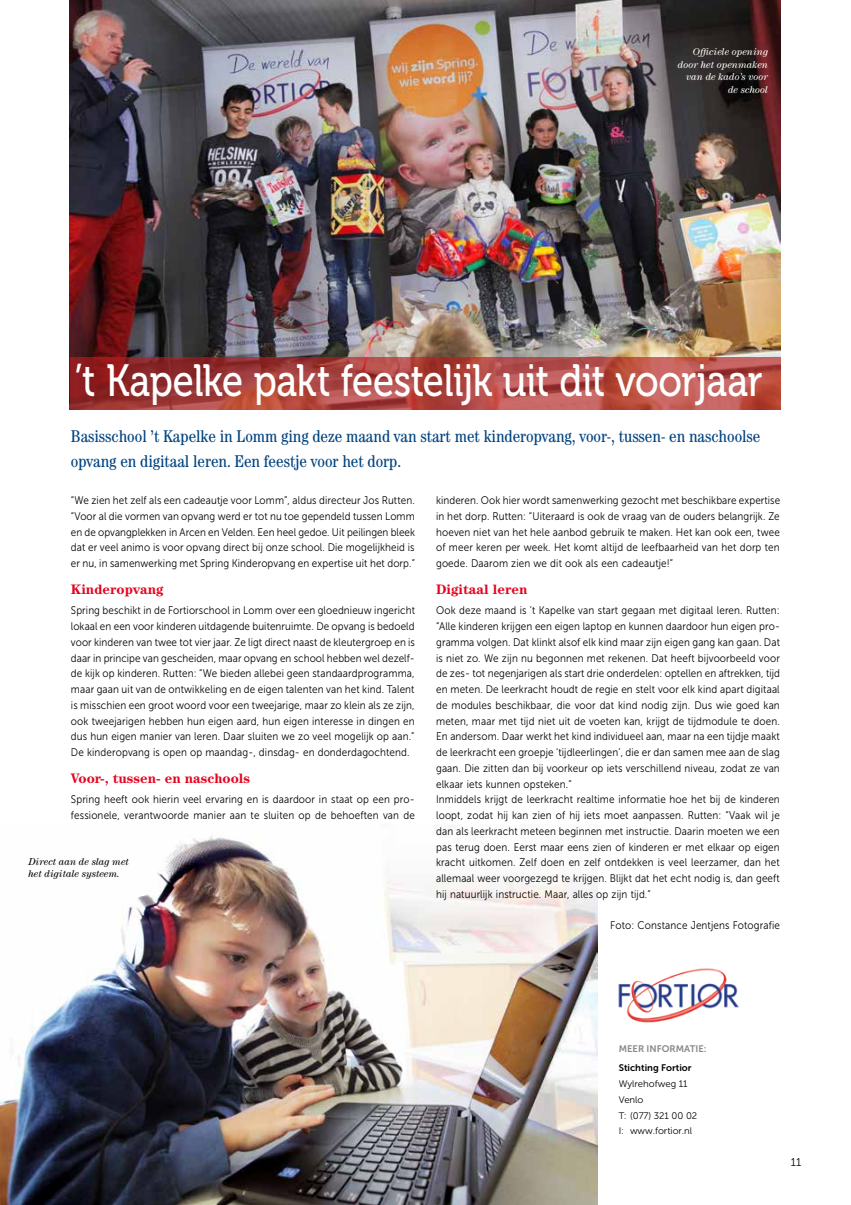
<style>
.page{position:relative;width:851px;height:1205px;background:#fff}
.page>*{position:absolute;margin:0;border:0;box-sizing:border-box;transform-origin:0 0}
.t1{font:45px "Museo 500";letter-spacing:-.015em;color:#fff;scale:.85 1}
.t2{font:condensed 17px/25px "Century Std";color:#004380}
.t3{font:700 13.75px "Century Std";color:#e40521}
.t4{font:11.25px "Museo Sans 300";color:#000}
.t5{font:11px/15.8px "Museo Sans 300";letter-spacing:.015em;color:#000;text-align:justify;scale:.9 1}
.t6{font:italic 10px/12.5px "Century Std";color:#fff;text-align:right}
.t7{font:italic 10px/12.5px "Century Std";color:#000}
.t8{font:9.5px/15.8px "Museo Sans 300";color:#000}
.t9{font:9.5px "Museo Sans 700";color:#000}
.t10{font:9.5px "Museo Sans 700";color:#878787}
</style>
<div class="page">
<img style="left:618px;top:968px;width:121px;height:55px">
<img style="left:70px;top:0;width:710px;height:357px">
<img style="left:0;top:836px;width:597px;height:369px">
<svg style="left:70px;top:357px;width:710px;height:53px;background:#ac4641"></svg>
<p class="t6" style="left:677px;top:46px;width:91px">Officiele opening door het openmaken van de kado’s voor de school</p>
<h1 class="t1" style="left:74px;top:356px;width:810px">’t Kapelke pakt feestelijk uit dit voorjaar</h1>
<h2 class="t2" style="left:71px;top:424px;width:691px">Basisschool ’t Kapelke in Lomm ging deze maand van start met kinderopvang, voor-, tussen- en naschoolse opvang en digitaal leren. Een feestje voor het dorp.</h2>
<p class="t5" style="left:436px;top:492px;width:384px">kinderen. Ook hier wordt samenwerking gezocht met beschikbare expertise in het dorp. Rutten: “Uiteraard is ook de vraag van de ouders belangrijk. Ze hoeven niet van het hele aanbod gebruik te maken. Het kan ook een, twee of meer keren per week. Het komt altijd de leefbaarheid van het dorp ten goede. Daarom zien we dit ook als een cadeautje!”</p>
<p class="t3" style="left:436px;top:581px;width:93px">Digitaal leren</p>
<p class="t5" style="left:436px;top:603px;width:383px;text-align:left">Ook deze maand is ’t Kapelke van start gegaan met digitaal leren. Rutten: “Alle kinderen krijgen een eigen laptop en kunnen daardoor hun eigen pro&shy;gramma volgen. Dat klinkt alsof elk kind maar zijn eigen gang kan gaan. Dat is niet zo. We zijn nu begonnen met rekenen. Dat heeft bijvoorbeeld voor de zes- tot negenjarigen als start drie onderdelen: optellen en aftrekken, tijd en meten. De leerkracht houdt de regie en stelt voor elk kind apart digitaal de modules beschikbaar, die voor dat kind nodig zijn. Dus wie goed kan meten, maar met tijd niet uit de voeten kan, krijgt de tijdmodule te doen.<br>En andersom. Daar werkt het kind individueel aan, maar na een tijdje maakt de leerkracht een groepje ‘tijdleerlingen’, die er dan samen mee aan de slag gaan. Die zitten dan bij voorkeur op iets verschillend niveau, zodat ze van elkaar iets kunnen opsteken.”<br>Inmiddels krijgt de leerkracht realtime informatie hoe het bij de kinderen loopt, zodat hij kan zien of hij iets moet aanpassen. Rutten: “Vaak wil je dan als leerkracht meteen beginnen met instructie. Daarin moeten we een pas terug doen. Eerst maar eens zien of kinderen er met elkaar op eigen kracht uitkomen. Zelf doen en zelf ontdekken is veel leerzamer, dan het allemaal weer voorgezegd te krijgen. Blijkt dat het echt nodig is, dan geeft hij natuurlijk instructie. Maar, alles op zijn tijd.”</p>
<p class="t5" style="left:610px;top:918px;width:190px">Foto: Constance Jentjens Fotografie</p>
<p class="t5" style="left:71px;top:492px;width:384px">“We zien het zelf als een cadeautje voor Lomm”, aldus directeur Jos Rutten. “Voor al die vormen van opvang werd er tot nu toe gependeld tussen Lomm en de opvangplekken in Arcen en Velden. Een heel gedoe. Uit peilingen bleek dat er veel animo is voor opvang direct bij onze school. Die mogelijkheid is er nu, in samenwerking met Spring Kinderopvang en expertise uit het dorp.”</p>
<p class="t3" style="left:71px;top:581px;width:94px">Kinderopvang</p>
<p class="t5" style="left:71px;top:603px;width:384px">Spring beschikt in de Fortiorschool in Lomm over een gloednieuw ingericht lokaal en een voor kinderen uitdagende buitenruimte. De opvang is bedoeld voor kinderen van twee tot vier jaar. Ze ligt direct naast de kleutergroep en is daar in principe van gescheiden, maar opvang en school hebben wel dezelf&shy;de kijk op kinderen. Rutten: “We bieden allebei geen standaardprogramma, maar gaan uit van de ontwikkeling en de eigen talenten van het kind. Talent is misschien een groot woord voor een tweejarige, maar zo klein als ze zijn, ook tweejarigen hebben hun eigen aard, hun eigen interesse in dingen en dus hun eigen manier van leren. Daar sluiten we zo veel mogelijk op aan.” De kinderopvang is open op maandag-, dinsdag- en donderdagochtend.</p>
<p class="t3" style="left:71px;top:770px;width:181px">Voor-, tussen- en naschools</p>
<p class="t5" style="left:71px;top:792px;width:383px">Spring heeft ook hierin veel ervaring en is daardoor in staat op een pro&shy;fessionele, verantwoorde manier aan te sluiten op de behoeften van de</p>
<p class="t7" style="left:28px;top:855px;width:102px">Direct aan de slag met het digitale systeem.</p>
<p class="t10" style="left:618px;top:1043px;width:89px">MEER INFORMATIE:</p>
<p class="t9" style="left:618px;top:1062px;width:74px">Stichting Fortior</p>
<p class="t8" style="left:618px;top:1076px;width:80px">Wylrehofweg 11<br>Venlo<br>T: (077) 321 00 02<br>I: www.fortior.nl</p>
<p class="t4" style="left:790px;top:1156px;width:12px">11</p>
</div>
